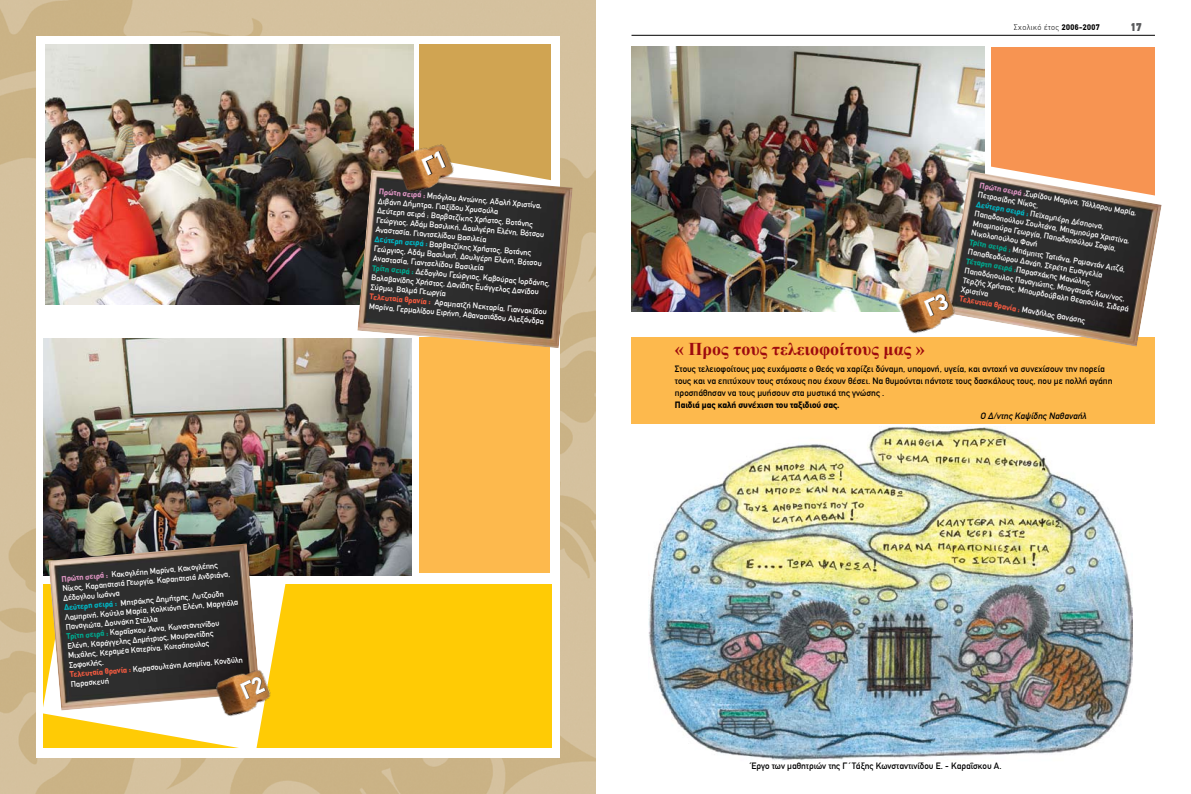
<style>
.page{position:relative;width:1191px;height:794px;background:#fff}
.page>*{position:absolute;margin:0;border:0;box-sizing:border-box;transform-origin:0 0}
.t1{font:700 18px "Times New Roman";color:#9d0a0f}
.t2{font:900 11px "CF Din";color:#58595b}
.t3{font:9px/12px "CF Din";color:#000}
.t4{font:700 9px "CF Din";color:#000}
.t5{font:italic 9px "CF Din";color:#000}
.t6{font:8px/9.6px "CF Din";color:#fff}
.t7{font:300 8px "CF Din";color:#000}
.t8{font:700 8px "CF Din";color:#db93c0}
.s1{font-weight:700;color:#db93c0}
.s2{font-weight:700;color:#00b7c5}
.s3{font-weight:700;color:#00a88e}
.s4{font-weight:700;color:#f15a40}
.s5{font-weight:700}
</style>
<div class="page">
<hr style="left:631px;top:35px;width:524px;height:1px;background:#000">
<img style="left:0;top:0;width:595px;height:794px">
<div style="left:36px;top:36px;width:523px;height:722px;background:#fff"></div>
<div style="left:631px;top:337px;width:524px;height:86px;background:#fdb94d"></div>
<div style="left:991px;top:47px;width:164px;height:155px;background:#f79452"></div>
<img style="left:631px;top:47px;width:354px;height:265px">
<div style="left:419px;top:45px;width:132px;height:158px;background:#d0a452"></div>
<div style="left:43px;top:584px;width:508px;height:163px;background:#ffcb05"></div>
<svg style="left:43px;top:575px;width:247px;height:173px"></svg>
<img style="left:43px;top:338px;width:368px;height:237px">
<img style="left:48px;top:543px;width:212px;height:167px">
<img style="left:213px;top:663px;width:64px;height:57px">
<div style="left:419px;top:337px;width:131px;height:236px;background:#fdb94d"></div>
<img style="left:1078px;top:204px;width:83px;height:143px">
<img style="left:897px;top:281px;width:27px;height:53px">
<img style="left:45px;top:45px;width:369px;height:260px">
<img style="left:357px;top:170px;width:216px;height:178px">
<img style="left:393px;top:137px;width:53px;height:12px">
<img style="left:648px;top:426px;width:484px;height:335px">
<svg style="left:240px;top:675px;width:26px;height:24px"></svg>
<svg style="left:924px;top:164px;width:233px;height:172px;background:#6d6056"></svg>
<svg style="left:365px;top:149px;width:194px;height:87px"></svg>
<p class="t6" style="left:61px;top:574px;width:175px;text-indent:24px;rotate:-5deg"><span class="s1">σειρά :</span> Κακογλέπη Μαρίνα, Κακογλέπης Νίκος, Καραπατσιά Γεωργία, Καραπατσιά Ανδριάνα, Δέδογλου Ιωάννα<br><span class="s2">Δεύτερη σειρά :</span> Μητράκης Δημήτρης, Λυτζούδη Λαμπρινή, Κούτλα Μαρία, Κολκιόνη Ελένη, Μαργιόλα Παναγιώτα, Δουνάκη Στέλλα<br><span class="s3">Τρίτη σειρά :</span> Καραΐσκου Άννα, Κωνσταντινίδου Ελένη, Καράγγελης Δημήτριος, Μουραντίδης Μιχάλης, Κεραμέα Κατερίνα, Κωτσόπουλος Σοφοκλής.<br><span class="s4">Τελευτα ία θρανία :</span> Καρασουλτάνη Ασημίνα, Κονδύλη Παρασκευή</p>
<p class="t8" style="left:61px;top:574px;width:15px;rotate:-5deg">Πρώτη</p>
<p class="t8" style="left:379px;top:187px;width:15px;rotate:5deg">Πρώτη</p>
<p class="t6" style="left:379px;top:187px;width:180px;text-indent:24px;rotate:5deg"><span class="s1">σειρά :</span> Μπόγλου Αντώνης, Αδαλή Χριστίνα, Διβάνη Δήμητρα, Γιαξίδου Χρυσούλα<br>Δεύτερη σειρά : Βαρβατζίκης Χρήστος, Βοτάνης Γεώργιος, Αδάμ Βασιλική, Δουλγέρη Ελένη, Βότσου Αναστασία, Γιαντσελίδου Βασιλεία<br><span class="s2">Δεύτερη σειρά :</span> Βαρβατζίκης Χρήστος, Βοτάνης Γεώργιος, Αδάμ Βασιλική, Δουλγέρη Ελένη, Βότσου Αναστασία, Γιαντσελίδου Βασιλεία<br><span class="s3">Τρίτη σειρά :</span> Δέδογλου Γεώργιος, Καβούρας Ιορδάνης, Βαλαβανίδης Χρήστος, Δανίδης Ευάγγελος Δανίδου Σύρμω, Βαλμά Γεωργία<br><span class="s4">Τελευτα ία θρανία :</span> Αραμπατζή Νεκταρία, Γιαννακίδου Μαρίνα, Γερμαλίδου Ειρήνη, Αθανασιάδου Αλεξάνδρα</p>
<p class="t7" style="left:1014px;top:22px;width:87px">Σχολικό έτο ς <span class="s5">2006-2007</span></p>
<h2 class="t2" style="left:1130px;top:19px;width:12px">17</h2>
<p class="t8" style="left:980px;top:181px;width:15px;rotate:10deg">Πρώτη</p>
<p class="t6" style="left:980px;top:181px;width:161px;text-indent:24px;rotate:10deg"><span class="s1">σειρά :</span>Συρίδου Μαρίνα, Τάλλαρου Μαρία, Πετροσίδης Νίκος,<br><span class="s2">Δεύτερη σειρά :</span> Πεϊχαμπέρη Δέσποινα, Παπαδοπούλου Σουλτάνα, Μπαμπούρα Χριστίνα, Μπαμπούρα Γεωργία, Παπαδοπούλου Σοφία, Νικολοπούλου Φανή<br><span class="s3">Τρίτη σειρά :</span> Μπάμπιτς Τατιάνα, Ραμαντάν Αιτζά, Παπαθεοδώρου Δανάη, Σερέτη Ευαγγελία</p>
<p class="t6" style="left:967px;top:256px;width:129px;rotate:10deg"><span class="s3">Τέτα ρτη σειρά :</span>Παρασχάκης Μανώλης,</p>
<p class="t6" style="left:965px;top:266px;width:164px;rotate:10deg">Παπαδόπουλος Παναγιώτης, Μπογατσάς Κων/νος,</p>
<p class="t6" style="left:964px;top:275px;width:170px;rotate:10deg">Τερζής Χρήστος, Μπουρδούβαλη Θεοπούλα, Σιδερά<br>Χριστίνα<br><span class="s4">Τελευτα ία θρανία :</span> Μανδήλας Θανάσης</p>
<h1 class="t1" style="left:675px;top:337px;width:251px">« Προς τους τελειοφοίτους μας »</h1>
<p class="t3" style="left:675px;top:363px;width:439px">Στους τελειοφοίτους μας ευχόμαστε ο Θεός να χαρίζει δύναμη, υπομονή, υγεία, και αντοχή να συνεχίσουν την πορεία τους και να επιτύχουν τους στόχους που έχουν θέσει. Να θυμούνται πάντοτε τους δασκάλους τους, που με πολλή αγάπη προσπάθησαν να τους μυήσουν στα μυστικά της γνώσης .</p>
<p class="t4" style="left:675px;top:400px;width:166px">Παιδιά μας καλή συνέχιση του ταξιδιού σας.</p>
<p class="t5" style="left:980px;top:411px;width:109px">Ο Δ/ντης Καψίδης Ναθαναήλ</p>
<p class="t3" style="left:751px;top:759px;width:252px">Έργο των μαθητριών της Γ΄Τάξης Κωνσταντινίδου Ε. - Καραΐσκου Α.</p>
</div>
